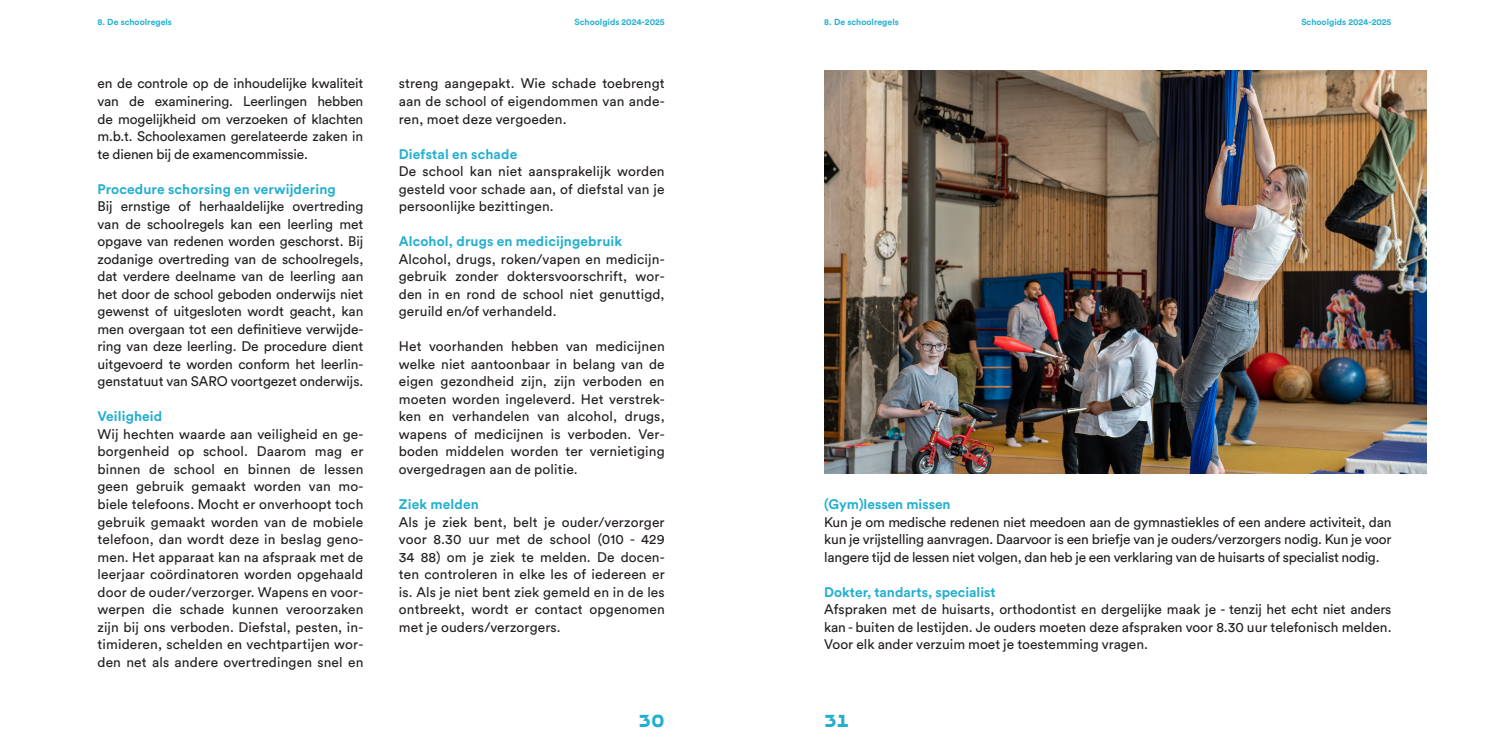
<style>
.page{position:relative;width:1489px;height:745px;background:#fff}
.page>*{position:absolute;margin:0;border:0;box-sizing:border-box;transform-origin:0 0}
.t1{font:18.75px "AT Columbus Business";color:#23afd1}
.BROODTEKST{font:13.75px/17.5px "Circular Std";letter-spacing:.01em;color:#231f20;text-align:justify}
.TUSSENKOP{font:700 13.75px "Circular Std";letter-spacing:.01em;color:#23afd1}
.BROODTEKST-2{font:700 13.75px "Circular Std";letter-spacing:.01em;color:#23afd1}
.t2{font:700 8.75px "Circular Std";color:#23afd1}
</style>
<div class="page">
<img style="left:824px;top:71px;width:602px;height:401px">
<p class="t2" style="left:97px;top:16px;width:76px">8. De schoolregels</p>
<p class="t2" style="left:574px;top:16px;width:92px">Schoolgids 2024-2025</p>
<p class="t2" style="left:1301px;top:16px;width:92px">Schoolgids 2024-2025</p>
<p class="t2" style="left:824px;top:16px;width:76px">8. De schoolregels</p>
<p class="BROODTEKST" style="left:97px;top:75px;width:267px">en de controle op de inhoudelijke kwaliteit van de examinering. Leerlingen hebben de mogelijkheid om verzoeken of klachten m.b.t. Schoolexamen gerelateerde zaken in te dienen bij de examencommissie.</p>
<p class="TUSSENKOP" style="left:97px;top:180px;width:240px">Procedure schorsing en verwijdering</p>
<p class="BROODTEKST" style="left:97px;top:197px;width:267px">Bij ernstige of herhaaldelijke overtreding van de schoolregels kan een leerling met opgave van redenen worden geschorst. Bij zodanige overtreding van de schoolregels, dat verdere deelname van de leerling aan het door de school geboden onderwijs niet gewenst of uitgesloten wordt geacht, kan men overgaan tot een definitieve verwijde&shy;ring van deze leerling. De procedure dient uitgevoerd te worden conform het leerlin&shy;genstatuut van SARO voortgezet onderwijs.</p>
<p class="BROODTEKST-2" style="left:97px;top:407px;width:66px">Veiligheid</p>
<p class="BROODTEKST" style="left:97px;top:425px;width:267px">Wij hechten waarde aan veiligheid en ge&shy;borgenheid op school. Daarom mag er binnen de school en binnen de lessen geen gebruik gemaakt worden van mo&shy;biele telefoons. Mocht er onverhoopt toch gebruik gemaakt worden van de mobiele telefoon, dan wordt deze in beslag geno&shy;men. Het apparaat kan na afspraak met de leerjaar coördinatoren worden opgehaald door de ouder/verzorger. Wapens en voor&shy;werpen die schade kunnen veroorzaken zijn bij ons verboden. Diefstal, pesten, in&shy;timideren, schelden en vechtpartijen wor&shy;den net als andere overtredingen snel en</p>
<p class="BROODTEKST" style="left:399px;top:75px;width:267px">streng aangepakt. Wie schade toebrengt aan de school of eigendommen van ande&shy;ren, moet deze vergoeden.</p>
<p class="TUSSENKOP" style="left:399px;top:145px;width:120px">Diefstal en schade</p>
<p class="BROODTEKST" style="left:399px;top:162px;width:267px">De school kan niet aansprakelijk worden gesteld voor schade aan, of diefstal van je persoonlijke bezittingen.</p>
<p class="TUSSENKOP" style="left:399px;top:232px;width:225px">Alcohol, drugs en medicijngebruik</p>
<p class="BROODTEKST" style="left:399px;top:250px;width:267px">Alcohol, drugs, roken/vapen en medicijn&shy;gebruik zonder doktersvoorschrift, wor&shy;den in en rond de school niet genuttigd, geruild en/of verhandeld.</p>
<p class="BROODTEKST" style="left:399px;top:337px;width:267px">Het voorhanden hebben van medicijnen welke niet aantoonbaar in belang van de eigen gezondheid zijn, zijn verboden en moeten worden ingeleverd. Het verstrek&shy;ken en verhandelen van alcohol, drugs, wapens of medicijnen is verboden. Ver&shy;boden middelen worden ter vernietiging overgedragen aan de politie.</p>
<p class="TUSSENKOP" style="left:399px;top:495px;width:81px">Ziek melden</p>
<p class="BROODTEKST" style="left:399px;top:512px;width:267px">Als je ziek bent, belt je ouder/verzorger voor 8.30 uur met de school (010 - 429<br>34 88) om je ziek te melden. De docen&shy;ten controleren in elke les of iedereen er is. Als je niet bent ziek gemeld en in de les ontbreekt, wordt er contact opgenomen met je ouders/verzorgers.</p>
<p class="TUSSENKOP" style="left:824px;top:495px;width:128px">(Gym)lessen missen</p>
<p class="BROODTEKST" style="left:824px;top:512px;width:568px">Kun je om medische redenen niet meedoen aan de gymnastiekles of een andere activiteit, dan kun je vrijstelling aanvragen. Daarvoor is een briefje van je ouders/verzorgers nodig. Kun je voor langere tijd de lessen niet volgen, dan heb je een verklaring van de huisarts of specialist nodig.</p>
<p class="TUSSENKOP" style="left:824px;top:582px;width:173px">Dokter, tandarts, specialist</p>
<p class="BROODTEKST" style="left:824px;top:600px;width:568px">Afspraken met de huisarts, orthodontist en dergelijke maak je - tenzij het echt niet anders kan - buiten de lestijden. Je ouders moeten deze afspraken voor 8.30 uur telefonisch melden.<br>Voor elk ander verzuim moet je toestemming vragen.</p>
<h1 class="t1" style="left:638px;top:708px;width:28px">30</h1>
<h1 class="t1" style="left:824px;top:708px;width:26px">31</h1>
</div>
